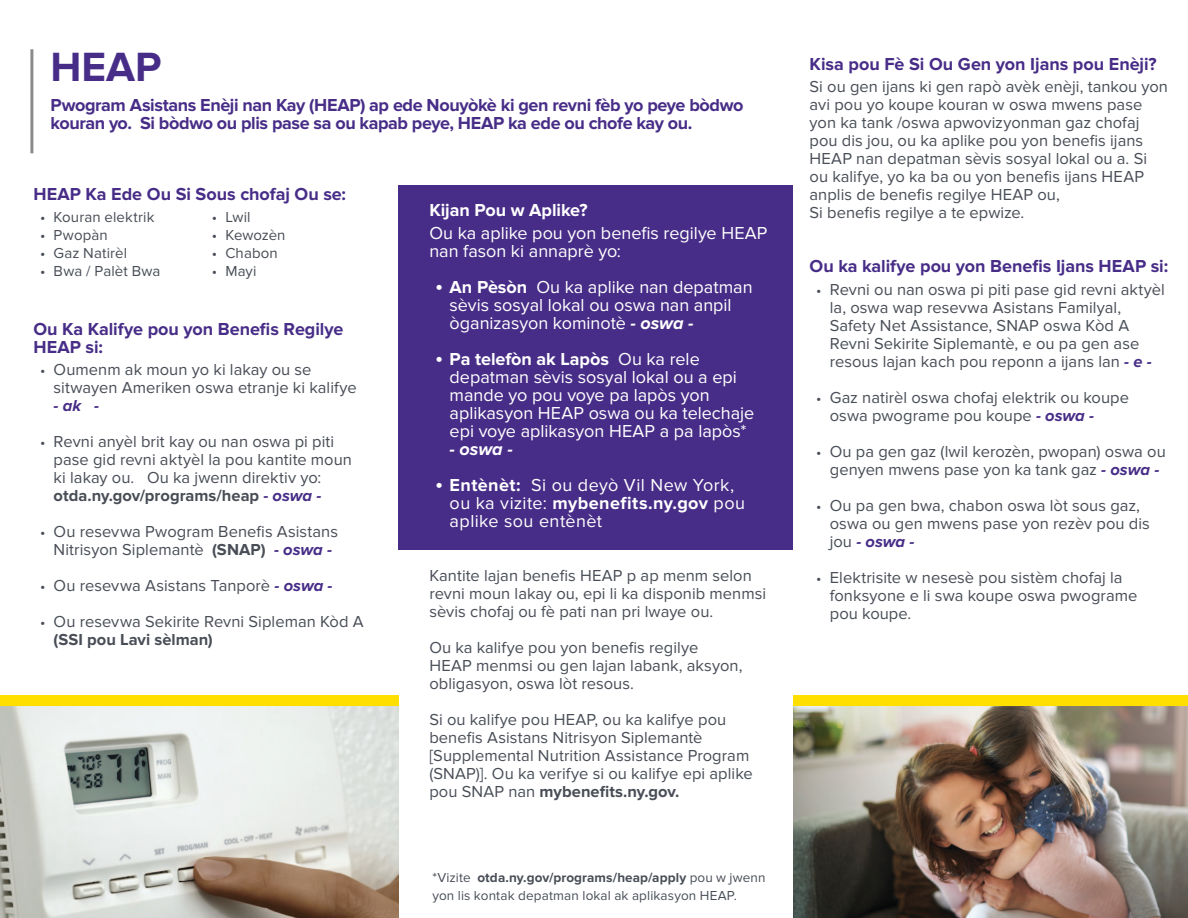
<style>
.page{position:relative;width:1188px;height:918px;background:#fff}
.page>*{position:absolute;margin:0;border:0;box-sizing:border-box;transform-origin:0 0}
.t1{font:700 42.3px "Proxima Nova";color:#472d87}
.t2{font:18px/18px "Proxima Nova";color:#fff}
.t3{font:700 18px/18px "Proxima Nova";letter-spacing:-.015em;color:#472d87}
.t4{font:18px/18px "Proxima Nova";letter-spacing:.025em;color:#fff}
.t5{font:700 18px "Proxima Nova";letter-spacing:-.005em;color:#fff}
.t6{font:italic 700 18px "Proxima Nova";color:#fff}
.t7{font:16.5px/18px "Proxima Nova";color:#484d56}
.t8{font:italic 700 16.5px "Proxima Nova";color:#472d87}
.t9{font:15px "Proxima Nova";letter-spacing:.005em;color:#484d56}
.t10{font:13.5px/18px "Proxima Nova";letter-spacing:.01em;color:#484d56}
.s1{font-size:15px}
.s2{font-weight:700}
.s3{font-weight:700;font-style:italic;color:#472d87}
.s4{font-family:"Times";font-weight:700}
.s5{font-weight:700;font-style:italic}
</style>
<div class="page">
<div style="left:399px;top:186px;width:394px;height:364px;background:#472d87"></div>
<hr style="left:30px;top:49px;width:3px;height:104px;background:#8b8b8e">
<div style="left:0;top:696px;width:398px;height:10px;background:#ffdf00"></div>
<div style="left:793px;top:696px;width:395px;height:10px;background:#ffdf00"></div>
<img style="left:0;top:706px;width:398px;height:212px">
<img style="left:793px;top:706px;width:395px;height:212px">
<h1 class="t1" style="left:51px;top:43px;width:113px">HEAP</h1>
<p class="t3" style="left:51px;top:96px;width:694px">Pwogram Asistans Enèji nan Kay (HEAP) ap ede Nouyòkè ki gen revni fèb yo peye bòdwo kouran yo. Si bòdwo ou plis pase sa ou kapab peye, HEAP ka ede ou chofe kay ou.</p>
<p class="t3" style="left:33px;top:185px;width:314px">HEAP Ka Ede Ou Si Sous chofaj Ou se:</p>
<p class="t9" style="left:40px;top:209px;width:116px">• Kouran elektrik</p>
<p class="t9" style="left:40px;top:227px;width:69px">• Pwopàn</p>
<p class="t9" style="left:40px;top:245px;width:88px">• Gaz Natirèl</p>
<p class="t9" style="left:40px;top:263px;width:122px">• Bwa / Palèt Bwa</p>
<p class="t9" style="left:212px;top:209px;width:40px">• Lwil</p>
<p class="t9" style="left:212px;top:227px;width:75px">• Kewozèn</p>
<p class="t9" style="left:212px;top:245px;width:67px">• Chabon</p>
<p class="t9" style="left:212px;top:263px;width:46px">• Mayi</p>
<p class="t3" style="left:33px;top:320px;width:311px">Ou Ka Kalifye pou yon Benefis Regilye<br>HEAP si:</p>
<p class="t7" style="left:54px;top:361px;width:305px;text-indent:-14px"><span class="s1">•</span> Oumenm ak moun yo ki lakay ou se sitwayen Ameriken oswa etranje ki kalifye</p>
<p class="t8" style="left:54px;top:396px;width:47px">- ak -</p>
<p class="t7" style="left:54px;top:433px;width:300px;text-indent:-14px"><span class="s1">•</span> Revni anyèl brit kay ou nan oswa pi piti pase gid revni aktyèl la pou kantite moun ki lakay ou. Ou ka jwenn direktiv yo: <span class="s2">otda.ny.gov/programs/heap</span> <span class="s3">- oswa -</span></p>
<p class="t7" style="left:40px;top:523px;width:299px;text-align:center"><span class="s1">•</span> Ou resevwa Pwogram Benefis Asistans<br>Nitrisyon Siplemantè <span class="s2">(SNAP)</span> <span class="s3">- oswa -</span></p>
<p class="t7" style="left:40px;top:577px;width:294px"><span class="s1">•</span> Ou resevwa Asistans Tanporè <span class="s3">- oswa -</span></p>
<p class="t7" style="left:54px;top:613px;width:312px;text-indent:-14px"><span class="s1">•</span> Ou resevwa Sekirite Revni Sipleman Kòd A <span class="s2">(SSI pou Lavi sèlman)</span></p>
<p class="t5" style="left:429px;top:200px;width:160px">Kijan Pou w Aplike?</p>
<p class="t2" style="left:429px;top:224px;width:340px">Ou ka aplike pou yon benefis regilye HEAP nan fason ki annaprè yo:</p>
<p class="t2" style="left:450px;top:278px;width:305px;text-indent:-14px"><span class="s4">•</span> <span class="s2">An Pèsòn</span> Ou ka aplike nan depatman sèvis sosyal lokal ou oswa nan anpil òganizasyon kominotè <span class="s5">- oswa -</span></p>
<p class="t2" style="left:450px;top:350px;width:306px;text-indent:-14px"><span class="s4">•</span> <span class="s2">Pa telefòn ak Lapòs</span> Ou ka rele depatman sèvis sosyal lokal ou a epi mande yo pou voye pa lapòs yon aplikasyon HEAP oswa ou ka telechaje epi voye aplikasyon HEAP a pa lapòs*</p>
<p class="t6" style="left:450px;top:438px;width:65px">- oswa -</p>
<p class="t4" style="left:450px;top:476px;width:297px;text-indent:-14px"><span class="s4">•</span> <span class="s2">Entènèt:</span> Si ou deyò Vil New York, ou ka vizite: <span class="s2">mybenefits.ny.gov</span> pou aplike sou entènèt</p>
<p class="t7" style="left:429px;top:566px;width:338px">Kantite lajan benefis HEAP p ap menm selon revni moun lakay ou, epi li ka disponib menmsi sèvis chofaj ou fè pati nan pri lwaye ou.</p>
<p class="t7" style="left:429px;top:638px;width:315px">Ou ka kalifye pou yon benefis regilye<br>HEAP menmsi ou gen lajan labank, aksyon, obligasyon, oswa lòt resous.</p>
<p class="t7" style="left:429px;top:710px;width:325px">Si ou kalifye pou HEAP, ou ka kalifye pou benefis Asistans Nitrisyon Siplemantè [Supplemental Nutrition Assistance Program (SNAP)]. Ou ka verifye si ou kalifye epi aplike pou SNAP nan <span class="s2">mybenefits.ny.gov.</span></p>
<p class="t10" style="left:432px;top:869px;width:335px">*Vizite <span class="s2">otda.ny.gov/programs/heap/apply</span> pou w jwenn yon lis kontak depatman lokal ak aplikasyon HEAP.</p>
<p class="t3" style="left:810px;top:55px;width:349px">Kisa pou Fè Si Ou Gen yon Ijans pou Enèji?</p>
<p class="t7" style="left:810px;top:78px;width:360px">Si ou gen ijans ki gen rapò avèk enèji, tankou yon avi pou yo koupe kouran w oswa mwens pase yon ka tank /oswa apwovizyonman gaz chofaj pou dis jou, ou ka aplike pou yon benefis ijans HEAP nan depatman sèvis sosyal lokal ou a. Si ou kalifye, yo ka ba ou yon benefis ijans HEAP anplis de benefis regilye HEAP ou,<br>Si benefis regilye a te epwize.</p>
<p class="t3" style="left:810px;top:258px;width:360px">Ou ka kalifye pou yon Benefis Ijans HEAP si:</p>
<p class="t7" style="left:830px;top:281px;width:337px;text-indent:-14px"><span class="s1">•</span> Revni ou nan oswa pi piti pase gid revni aktyèl la, oswa wap resevwa Asistans Familyal, Safety Net Assistance, SNAP oswa Kòd A Revni Sekirite Siplemantè, e ou pa gen ase resous lajan kach pou reponn a ijans lan <span class="s3">- e -</span></p>
<p class="t7" style="left:830px;top:389px;width:301px;text-indent:-14px"><span class="s1">•</span> Gaz natirèl oswa chofaj elektrik ou koupe oswa pwograme pou koupe <span class="s3">- oswa -</span></p>
<p class="t7" style="left:816px;top:443px;width:351px;text-align:center"><span class="s1">•</span> Ou pa gen gaz (lwil kerozèn, pwopan) oswa ou genyen mwens pase yon ka tank gaz <span class="s3">- oswa -</span></p>
<p class="t7" style="left:830px;top:497px;width:322px;text-indent:-14px"><span class="s1">•</span> Ou pa gen bwa, chabon oswa lòt sous gaz, oswa ou gen mwens pase yon rezèv pou dis jou <span class="s3">- oswa -</span></p>
<p class="t7" style="left:830px;top:569px;width:309px;text-indent:-14px"><span class="s1">•</span> Elektrisite w nesesè pou sistèm chofaj la fonksyone e li swa koupe oswa pwograme pou koupe.</p>
</div>
